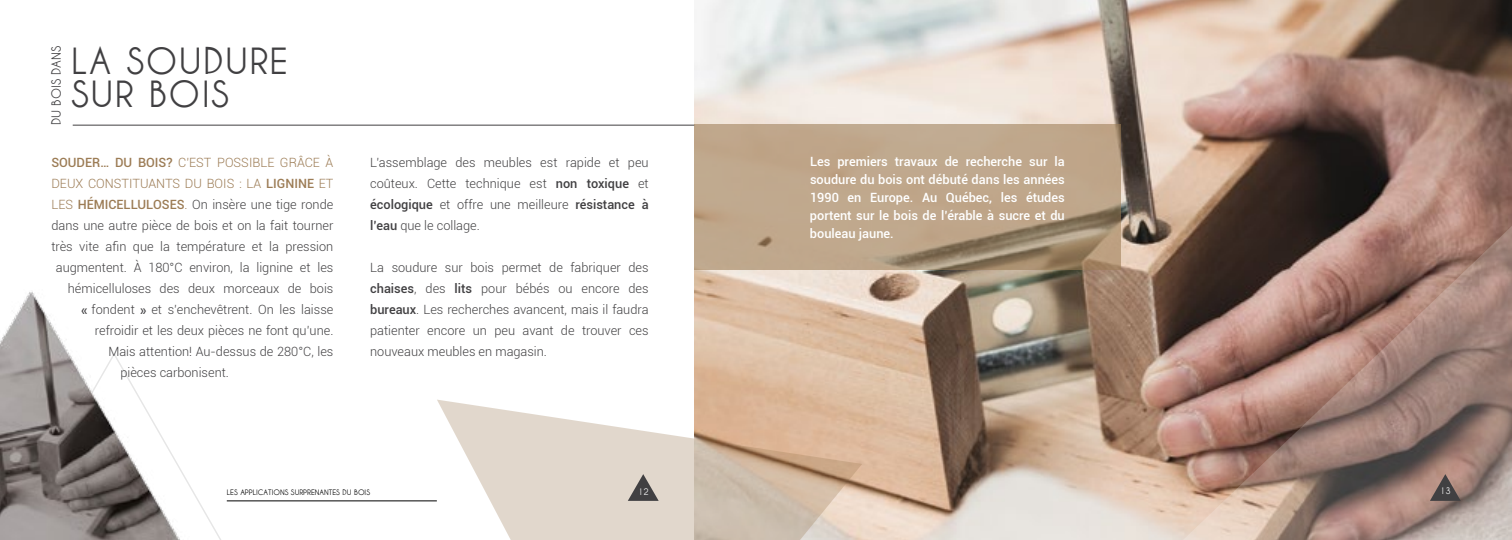
<style>
.page{position:relative;width:1512px;height:540px;background:#fff}
.page>*{position:absolute;margin:0;border:0;box-sizing:border-box;transform-origin:0 0}
.t1{font:700 36px/33px "Caviar Dreams";letter-spacing:.04em;color:#414042}
.t2{font:300 12.75px/21px "Roboto";color:#414042;text-align:justify}
.t3{font:500 12.75px/18px "Roboto";color:#fff;text-align:justify}
.t4{font:300 12.75px "Roboto";color:#9c7c55}
.t5{font:700 12.6px "Caviar Dreams";color:#414042}
.t6{font:700 9px "Caviar Dreams";color:#fff}
.t7{font:700 7.5px "Caviar Dreams";color:#000}
.s1{font-weight:500}
.s2{color:#9c7c55}
.s3{font-weight:500;color:#9c7c55}
.s4{font-family:"Rockwell";font-weight:400;font-size:12px}
</style>
<div class="page">
<img style="left:694px;top:0;width:818px;height:540px">
<svg style="left:437px;top:400px;width:425px;height:140px"></svg>
<hr style="left:73px;top:125px;width:621px;height:1px;background:#414042">
<img style="left:0;top:291px;width:204px;height:249px">
<svg style="left:1146px;top:197px;width:366px;height:343px;background:#987a70"></svg>
<hr style="left:227px;top:501px;width:210px;height:1px;background:#000">
<svg style="left:694px;top:125px;width:426px;height:145px;background:#b9a186"></svg>
<svg style="left:1430px;top:474px;width:31px;height:27px"></svg>
<svg style="left:628px;top:474px;width:31px;height:27px"></svg>
<p class="t5" style="left:49px;top:125px;width:81px;rotate:-90deg">DU BOIS DANS</p>
<h1 class="t1" style="left:71px;top:43px;width:197px">LA SOUDURE<br>SUR BOIS</h1>
<p class="t4" style="left:51px;top:154px;width:283px"><span class="s1">Souder… du bois?</span> C’est possible grâce à</p>
<p class="t4" style="left:51px;top:175px;width:275px">deux constituants du bois : la <span class="s1">lignine</span> et</p>
<p class="t2" style="left:51px;top:194px;width:284px"><span class="s2">les</span> <span class="s3">hémicelluloses</span><span class="s2">.</span> On insère une tige ronde</p>
<p class="t2" style="left:51px;top:215px;width:284px">dans une autre pièce de bois et on la fait tourner</p>
<p class="t2" style="left:51px;top:236px;width:284px">très vite afin que la température et la pression</p>
<p class="t2" style="left:56px;top:257px;width:279px">augmentent. À 180°C environ, la lignine et les</p>
<p class="t2" style="left:68px;top:278px;width:267px">hémicelluloses des deux morceaux de bois</p>
<p class="t2" style="left:81px;top:299px;width:254px"><span class="s4">«</span> fondent <span class="s4">»</span> et s’enchevêtrent. On les laisse</p>
<p class="t2" style="left:95px;top:320px;width:240px">refroidir et les deux pièces ne font qu’une.</p>
<p class="t2" style="left:108px;top:341px;width:226px">Mais attention! Au-dessus de 280°C, les</p>
<p class="t2" style="left:120px;top:362px;width:110px">pièces carbonisent.</p>
<p class="t2" style="left:370px;top:152px;width:280px">L’assemblage des meubles est rapide et peu coûteux. Cette technique est <span class="s1">non toxique</span> et <span class="s1">écologique</span> et offre une meilleure <span class="s1">résistance à l’eau</span> que le collage.</p>
<p class="t2" style="left:370px;top:257px;width:280px">La soudure sur bois permet de fabriquer des <span class="s1">chaises</span>, des <span class="s1">lits</span> pour bébés ou encore des <span class="s1">bureaux</span>. Les recherches avancent, mais il faudra patienter encore un peu avant de trouver ces nouveaux meubles en magasin.</p>
<p class="t3" style="left:810px;top:152px;width:256px">Les premiers travaux de recherche sur la soudure du bois ont débuté dans les années 1990 en Europe. Au Québec, les études portent sur le bois de l’érable à sucre et du bouleau jaune.</p>
<p class="t7" style="left:227px;top:488px;width:53px">LES APPLICATIONS</p>
<p class="t7" style="left:291px;top:488px;width:30px">SU RPRENAN</p>
<p class="t7" style="left:329px;top:488px;width:42px">TES DU BOIS</p>
<p class="t6" style="left:638px;top:487px;width:13px">12</p>
<p class="t6" style="left:1440px;top:485px;width:13px">13</p>
</div>
